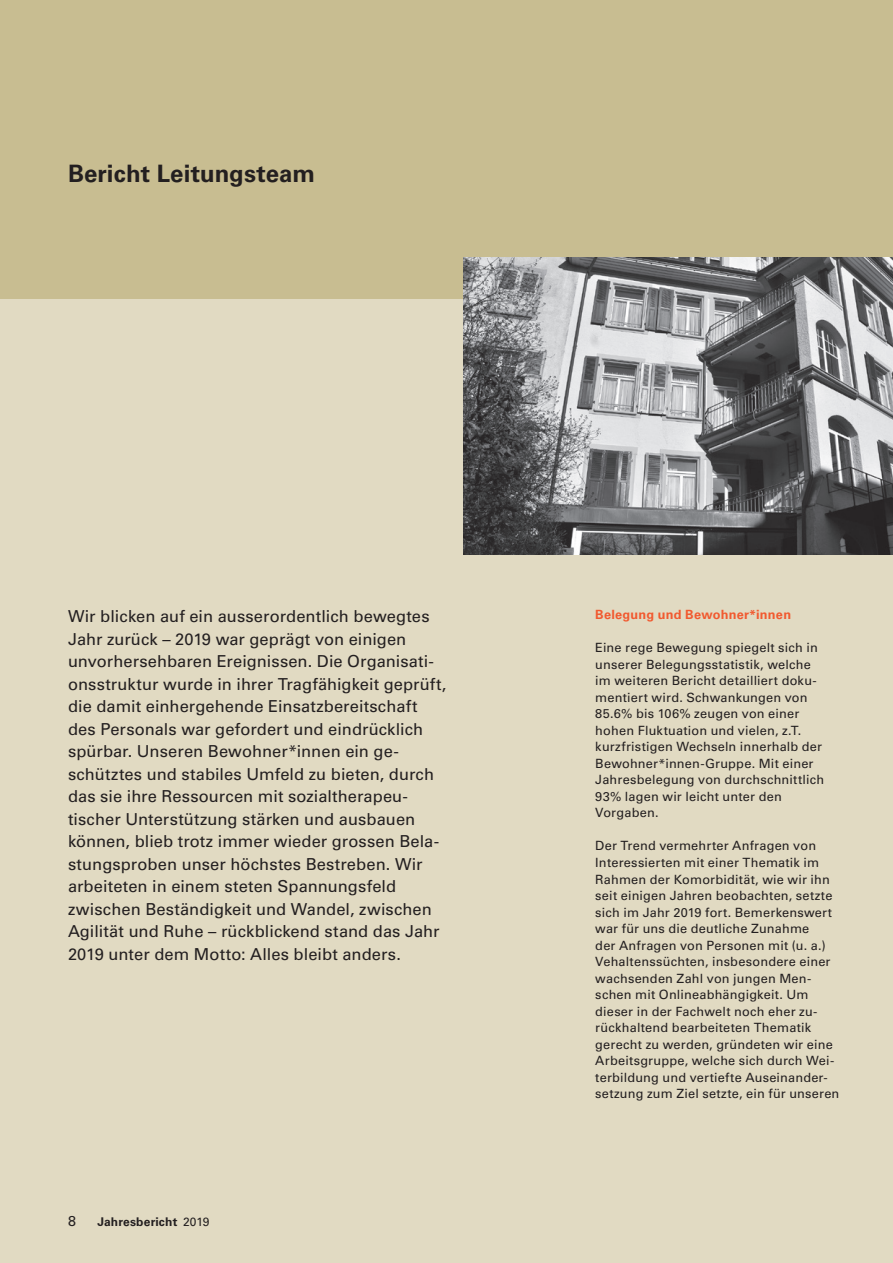
<style>
.page{position:relative;width:893px;height:1263px;background:#e1dac2}
.page>*{position:absolute;margin:0;border:0;box-sizing:border-box;transform-origin:0 0}
.Titel{font:700 24px "Univers LT Std";letter-spacing:.005em;color:#231f20}
.Leadtext{font:16.5px/22.5px "Univers LT Std";letter-spacing:.005em;color:#231f20}
.Lauftext{font:14.25px "Univers LT Std";color:#231f20}
.Lauftext-2{font:12.75px/16.5px "Univers LT Std";letter-spacing:.015em;color:#231f20}
.Zwischentitel{font:700 12.75px "Univers LT Std";letter-spacing:.02em;color:#f1592f}
.Lauftext-3{font:700 12px "Univers LT Std";letter-spacing:.015em;color:#231f20}
.s1{font-weight:400}
</style>
<div class="page">
<div style="left:0;top:0;width:893px;height:298px;background:#c8bd91"></div>
<img style="left:463px;top:257px;width:430px;height:298px">
<p class="Titel" style="left:68px;top:160px;width:249px">Bericht Leitungsteam</p>
<p class="Leadtext" style="left:68px;top:605px;width:380px">Wir blicken auf ein ausserordentlich bewegtes Jahr zurück – 2019 war geprägt von einigen unvorhersehbaren Ereignissen. Die Organisati&shy;onsstruktur wurde in ihrer Tragfähigkeit geprüft, die damit einhergehende Einsatzbereitschaft des Personals war gefordert und eindrücklich spürbar. Unseren Bewohner*innen ein ge&shy;schütztes und stabiles Umfeld zu bieten, durch das sie ihre Ressourcen mit sozialtherapeu&shy;tischer Unterstützung stärken und ausbauen können, blieb trotz immer wieder grossen Bela&shy;stungsproben unser höchstes Bestreben. Wir arbeiteten in einem steten Spannungsfeld zwischen Beständigkeit und Wandel, zwischen Agilität und Ruhe – rückblickend stand das Jahr 2019 unter dem Motto: Alles bleibt anders.</p>
<p class="Lauftext" style="left:68px;top:1212px;width:9px">8</p>
<p class="Lauftext-3" style="left:97px;top:1214px;width:113px">Jahresbericht <span class="s1">2019</span></p>
<p class="Zwischentitel" style="left:595px;top:607px;width:197px">Belegung und Bewohner*innen</p>
<p class="Lauftext-2" style="left:595px;top:640px;width:230px">Eine rege Bewegung spiegelt sich in unserer Belegungsstatistik, welche im weiteren Bericht detailliert doku&shy;mentiert wird. Schwankungen von 85.6% bis 106% zeugen von einer hohen Fluktuation und vielen, z.T. kurzfristigen Wechseln innerhalb der Bewohner*innen-Gruppe. Mit einer Jahresbelegung von durchschnittlich 93% lagen wir leicht unter den Vorgaben.</p>
<p class="Lauftext-2" style="left:595px;top:838px;width:246px">Der Trend vermehrter Anfragen von Interessierten mit einer Thematik im Rahmen der Komorbidität, wie wir ihn seit einigen Jahren beobachten, setzte sich im Jahr 2019 fort. Bemerkenswert war für uns die deutliche Zunahme<br>der Anfragen von Personen mit (u. a.)<br>Vehaltenssüchten, insbesondere einer wachsenden Zahl von jungen Men&shy;schen mit Onlineabhängigkeit. Um dieser in der Fachwelt noch eher zu&shy;rückhaltend bearbeiteten Thematik gerecht zu werden, gründeten wir eine Arbeitsgruppe, welche sich durch Wei&shy;terbildung und vertiefte Auseinander&shy;setzung zum Ziel setzte, ein für unseren</p>
</div>
